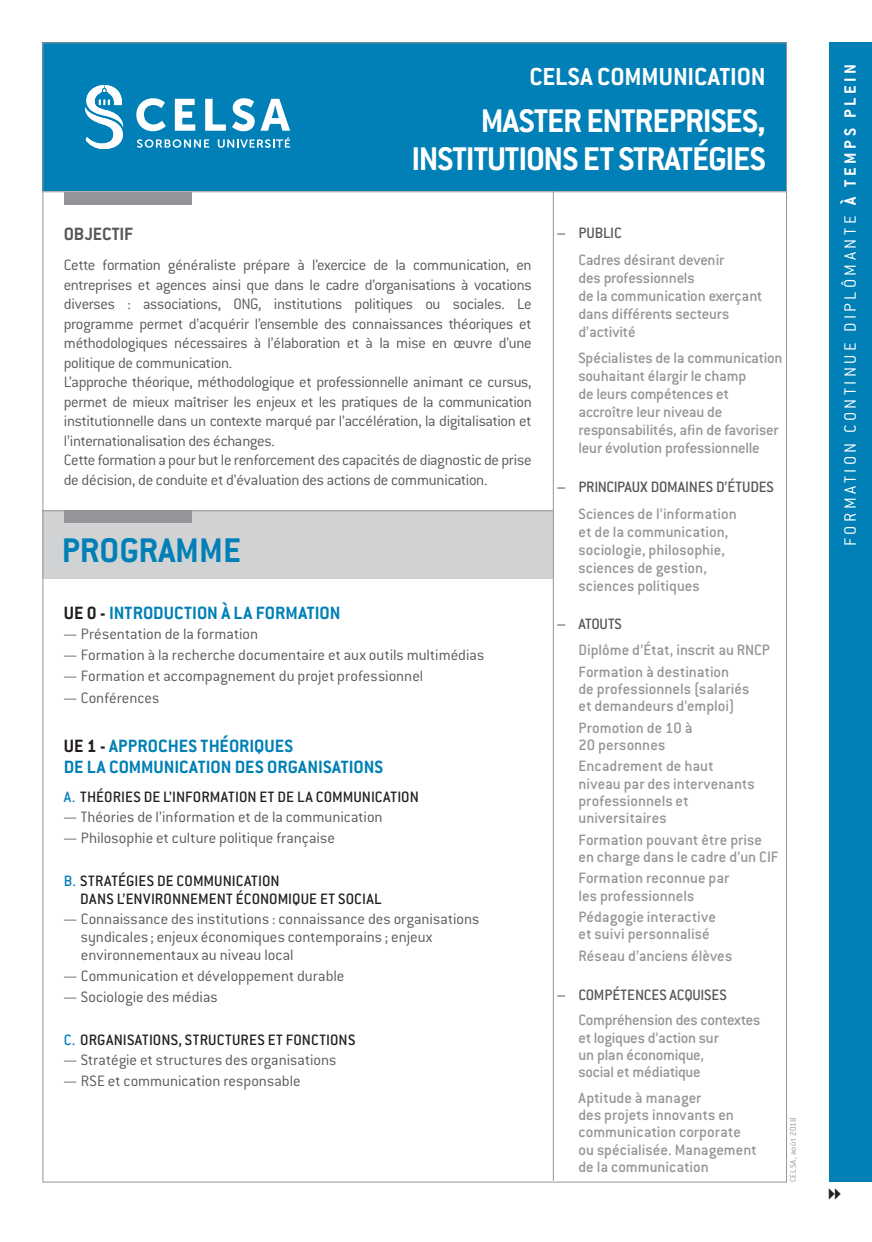
<style>
.page{position:relative;width:872px;height:1242px;background:#fff}
.page>*{position:absolute;margin:0;border:0;box-sizing:border-box;transform-origin:0 0}
.t1{font:700 37.5px "Conduit ITC";color:#0080b6}
.t2{font:700 36px/38.2px "Conduit ITC";letter-spacing:-.03em;color:#fff;text-align:right}
.t3{font:700 27px "Conduit ITC";letter-spacing:-.005em;color:#fff}
.t4{font:700 19.5px "Conduit ITC";letter-spacing:.01em;color:#0080b6}
.t5{font:700 19.5px "Conduit ITC";color:#57585a}
.t6{font:300 18px "Conduit ITC";letter-spacing:.19em;color:#fff}
.t7{font:300 16.5px/19.5px "Conduit ITC";letter-spacing:-.005em;color:#57585a}
.t8{font:500 16.5px/18px "Conduit ITC";color:#939598}
.t9{font:500 16.5px "Conduit ITC";color:#231f20}
.t10{font:500 16.5px/17.2px "Conduit ITC";letter-spacing:-.02em;color:#939598}
.t11{font:500 16.5px "Conduit ITC";letter-spacing:-.015em;color:#57585a}
.t12{font:300 9px "Conduit ITC";letter-spacing:.05em;color:#939598}
.s1{color:#231f20}
.s2{color:#0080b6}
.s3{font-weight:700}
</style>
<div class="page">
<div style="left:43px;top:510px;width:510px;height:68px;background:#d1d2d4"></div>
<div style="left:64px;top:510px;width:127px;height:13px;background:#939598"></div>
<div style="left:64px;top:192px;width:127px;height:13px;background:#939598"></div>
<hr style="left:43px;top:510px;width:510px;height:1px;background:#939598">
<hr style="left:553px;top:191px;width:1px;height:989px;background:#939598">
<div style="left:43px;top:43px;width:744px;height:148px;background:#0080b6"></div>
<div style="left:829px;top:43px;width:43px;height:1139px;background:#0080b6"></div>
<hr style="left:43px;top:191px;width:744px;height:1px;background:#939598">
<svg style="left:137px;top:139px;width:72px;height:9px"></svg>
<svg style="left:218px;top:137px;width:72px;height:11px"></svg>
<svg style="left:85px;top:85px;width:39px;height:64px"></svg>
<svg style="left:136px;top:98px;width:30px;height:33px"></svg>
<svg style="left:175px;top:99px;width:20px;height:32px"></svg>
<svg style="left:205px;top:99px;width:21px;height:32px"></svg>
<svg style="left:232px;top:98px;width:58px;height:33px"></svg>
<h3 class="t3" style="left:529px;top:61px;width:84px">CELSA COMMU</h3>
<h3 class="t3" style="left:673px;top:61px;width:94px">NICATION</h3>
<h2 class="t2" style="left:481px;top:101px;width:172px">MASTER ENTREPR</h2>
<h2 class="t2" style="left:411px;top:101px;width:356px">ISES,<br>INSTITUTIONS ET STRATÉGIES</h2>
<p class="t5" style="left:64px;top:223px;width:71px">OBJECTIF</p>
<p class="t7" style="left:64px;top:255px;width:469px">Cette formation généraliste prépare à l’exercice de la communication, en entreprises et agences ainsi que dans le cadre d’organisations à vocations diverses : associations, ONG, institutions politiques ou sociales. Le programme permet d’acquérir l’ensemble des connaissances théoriques et méthodologiques nécessaires à l’élaboration et à la mise en œuvre d’une politique de communication.<br>L’approche théorique, méthodologique et professionnelle animant ce cursus, permet de mieux maîtriser les enjeux et les pratiques de la communication institutionnelle dans un contexte marqué par l’accélération, la digitalisation et l’internationalisation des échanges.<br>Cette formation a pour but le renforcement des capacités de diagnostic de prise de décision, de conduite et d’évaluation des actions de communication.</p>
<h1 class="t1" style="left:62px;top:529px;width:181px">PROGRAMME</h1>
<p class="t4" style="left:64px;top:601px;width:213px"><span class="s1">UE 0 -</span> INTRODUCTION À LA FORMA</p>
<p class="t4" style="left:307px;top:601px;width:35px">TION</p>
<p class="t7" style="left:64px;top:624px;width:196px">— Présentation de la formation</p>
<p class="t7" style="left:64px;top:645px;width:422px">— Formation à la recherche documentaire et aux outils multimédias</p>
<p class="t7" style="left:64px;top:666px;width:361px">— Formation et accompagnement du projet professionnel</p>
<p class="t7" style="left:64px;top:687px;width:97px">— Conférences</p>
<p class="t4" style="left:64px;top:735px;width:65px"><span class="s1">UE 1 -</span> APPRO</p>
<p class="t4" style="left:158px;top:735px;width:136px">CHES THÉORIQUES</p>
<p class="t4" style="left:64px;top:756px;width:57px">DE LA COMMU</p>
<p class="t4" style="left:164px;top:756px;width:115px">NICATION DES ORGA</p>
<p class="t4" style="left:307px;top:756px;width:77px">NISATIONS</p>
<p class="t9" style="left:64px;top:787px;width:356px"><span class="s2">A.</span> THÉORIES DE L’INFORMATION ET DE LA COMMUNICATION</p>
<p class="t7" style="left:64px;top:807px;width:320px">— Théories de l’information et de la communication</p>
<p class="t7" style="left:64px;top:828px;width:273px">— Philosophie et culture politique française</p>
<p class="t9" style="left:64px;top:871px;width:33px"><span class="s2">B.</span> Straté</p>
<p class="t9" style="left:126px;top:871px;width:60px">gies decommunication</p>
<p class="t9" style="left:64px;top:889px;width:11px">dans</p>
<p class="t9" style="left:117px;top:889px;width:44px">l’environnement</p>
<p class="t9" style="left:236px;top:889px;width:9px">économi</p>
<p class="t9" style="left:292px;top:889px;width:54px">queetsocial</p>
<p class="t7" style="left:81px;top:909px;width:400px;line-height:18px;text-indent:-17px">— Connaissance des institutions : connaissance des organisations syndicales ; enjeux économiques contemporains ; enjeux environnementaux au niveau local</p>
<p class="t7" style="left:64px;top:966px;width:282px">— Communication et développement durable</p>
<p class="t7" style="left:64px;top:987px;width:155px">— Sociologie des médias</p>
<p class="t9" style="left:64px;top:1030px;width:51px"><span class="s2">C.</span> Organisations</p>
<p class="t9" style="left:178px;top:1030px;width:16px">, structures</p>
<p class="t9" style="left:268px;top:1030px;width:27px">et fonctions</p>
<p class="t7" style="left:64px;top:1050px;width:274px">— Stratégie et structures des organisations</p>
<p class="t7" style="left:64px;top:1071px;width:238px">— RSE et communication responsable</p>
<p class="t11" style="left:557px;top:224px;width:66px">– PUBLIC</p>
<p class="t8" style="left:578px;top:250px;width:185px">Cadres désirant devenir<br>des professionnels<br>de la communication exerçant dans différents secteurs d’activité</p>
<p class="t8" style="left:578px;top:349px;width:206px">Spécialistes de la communication souhaitant élargir le champ<br>de leurs compétences et accroître leur niveau de responsabilités, afin de favoriser leur évolution professionnelle</p>
<p class="t11" style="left:557px;top:478px;width:37px">– Principau</p>
<p class="t11" style="left:640px;top:478px;width:20px">x domaines</p>
<p class="t11" style="left:716px;top:478px;width:20px">d’études</p>
<p class="t8" style="left:578px;top:504px;width:160px">Sciences de l’information et de la communication, sociologie, philosophie, sciences de gestion, sciences politiques</p>
<p class="t11" style="left:557px;top:615px;width:37px">– Atouts</p>
<p class="t8" style="left:578px;top:639px;width:193px;line-height:21.5px">Diplôme d’État, inscrit au RNCP<br>Formation à destination</p>
<p class="t8" style="left:578px;top:680px;width:172px;line-height:17.2px">de professionnels (salariés et demandeurs d’emploi)</p>
<p class="t8" style="left:578px;top:719px;width:116px;line-height:17.2px">Promotion de 10 à<br>20 personnes</p>
<p class="t8" style="left:578px;top:757px;width:178px;line-height:17.2px">Encadrement de haut niveau par des intervenants professionnels et universitaires</p>
<p class="t8" style="left:578px;top:831px;width:201px;line-height:17.2px">Formation pouvant être prise en charge dans le cadre d’un CIF</p>
<p class="t8" style="left:578px;top:869px;width:152px;line-height:17.2px">Formation reconnue par les professionnels</p>
<p class="t8" style="left:578px;top:908px;width:139px;line-height:17.2px">Pédagogie interactive et suivi personnalisé</p>
<p class="t8" style="left:578px;top:946px;width:155px">Réseau d’anciens élèves</p>
<p class="t11" style="left:557px;top:985px;width:38px">– Compétences</p>
<p class="t11" style="left:669px;top:985px;width:31px">acquises</p>
<p class="t10" style="left:578px;top:1011px;width:183px">Compréhension des contextes et logiques d’action sur<br>un plan économique,<br>social et médiatique</p>
<p class="t8" style="left:578px;top:1089px;width:180px;line-height:17.2px">Aptitude à manager<br>des projets innovants en communication corporate ou spécialisée. Management de la communication</p>
<p class="t12" style="left:788px;top:1182px;width:67px;rotate:-90deg">CELSA, août 2018</p>
<p class="t6" style="left:840px;top:546px;width:484px;rotate:-90deg">FORMATION CONTINUE DIPLÔMANTE <span class="s3">À TEMPS PLEIN</span></p>
</div>
